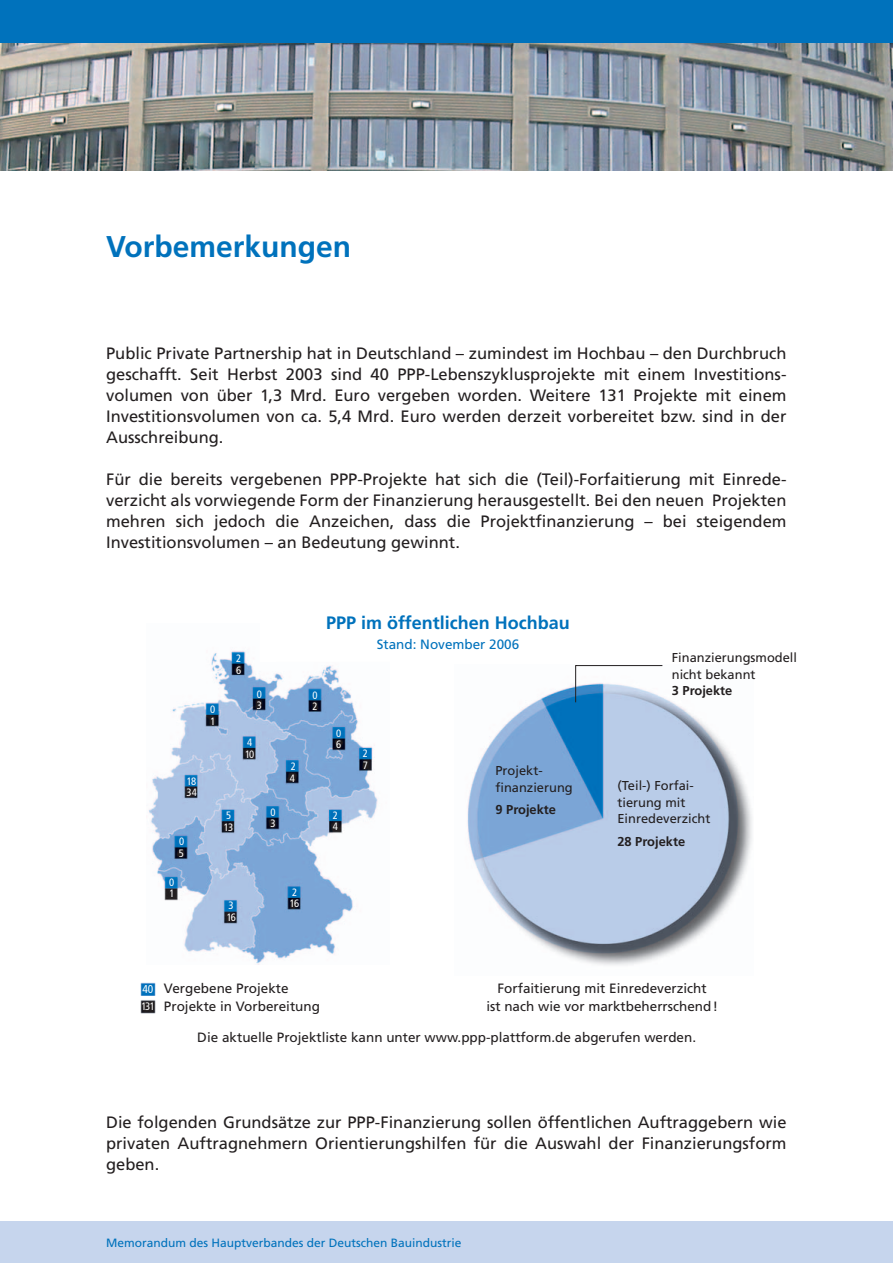
<style>
.page{position:relative;width:893px;height:1263px;background:#fff}
.page>*{position:absolute;margin:0;border:0;box-sizing:border-box;transform-origin:0 0}
.t1{font:700 30px "Frutiger";color:#0072bc}
.t2{font:700 18px "Frutiger";color:#0072bc}
.t3{font:16.5px/21px "Frutiger";color:#231f20;text-align:justify}
.t4{font:13.5px/18px "Frutiger";color:#231f20;text-align:center}
.t5{font:13.5px "Frutiger";color:#0072bc}
.t6{font:12.9px/16.4px "Frutiger";color:#231f20}
.t7{font:700 12.9px "Frutiger";color:#231f20}
.t8{font:12px "Frutiger";color:#0072bc}
.t9{font:condensed 11.4px "Frutiger";color:#fff}
.t10{font:condensed 10.8px "Frutiger";color:#fff}
.t11{font:condensed 10.65px/11.1px "Frutiger";letter-spacing:-.085em;color:#fff}
</style>
<div class="page">
<img style="left:148px;top:651px;width:230px;height:313px">
<img style="left:467px;top:685px;width:285px;height:280px">
<div style="left:0;top:1px;width:893px;height:42px;background:#0072bc"></div>
<div style="left:0;top:1221px;width:893px;height:42px;background:#c6d5ed"></div>
<img style="left:0;top:43px;width:893px;height:128px">
<img style="left:140px;top:982px;width:16px;height:32px">
<svg style="left:575px;top:665px;width:88px;height:38px"></svg>
<h1 class="t1" style="left:106px;top:235px;width:247px">Vorbemerkungen</h1>
<p class="t3" style="left:106px;top:344px;width:682px">Public Private Partnership hat in Deutschland – zumindest im Hochbau – den Durchbruch geschafft. Seit Herbst 2003 sind 40 PPP-Lebenszyklusprojekte mit einem Investitions&shy;volumen von über 1,3 Mrd. Euro vergeben worden. Weitere 131 Projekte mit einem Investitionsvolumen von ca. 5,4 Mrd. Euro werden derzeit vorbereitet bzw. sind in der Ausschreibung.</p>
<p class="t3" style="left:106px;top:470px;width:682px">Für die bereits vergebenen PPP-Projekte hat sich die (Teil)-Forfaitierung mit Einrede&shy;verzicht als vorwiegende Form der Finanzierung herausgestellt. Bei den neuen Projekten mehren sich jedoch die Anzeichen, dass die Projektfinanzierung – bei steigendem Investitionsvolumen – an Bedeutung gewinnt.</p>
<p class="t11" style="left:187px;top:776px;width:11px">18</p>
<p class="t11" style="left:187px;top:787px;width:12px">34</p>
<p class="t11" style="left:179px;top:837px;width:7px">0<br>5</p>
<p class="t11" style="left:169px;top:878px;width:7px">0</p>
<p class="t11" style="left:169px;top:889px;width:7px">1</p>
<p class="t11" style="left:210px;top:705px;width:7px">0</p>
<p class="t11" style="left:210px;top:716px;width:7px">1</p>
<p class="t11" style="left:236px;top:653px;width:7px;line-height:11.6px">2<br>6</p>
<p class="t11" style="left:257px;top:689px;width:7px">0<br>3</p>
<p class="t11" style="left:247px;top:738px;width:7px">4</p>
<p class="t11" style="left:245px;top:749px;width:11px">10</p>
<p class="t11" style="left:224px;top:811px;width:11px">5<br>13</p>
<p class="t11" style="left:270px;top:808px;width:7px">0<br>3</p>
<p class="t11" style="left:227px;top:901px;width:11px">3<br>16</p>
<p class="t11" style="left:291px;top:762px;width:7px">2</p>
<p class="t11" style="left:290px;top:773px;width:7px">4</p>
<p class="t2" style="left:326px;top:616px;width:245px">PPP im öffentlichen Hochbau</p>
<p class="t5" style="left:377px;top:638px;width:144px">Stand: November 2006</p>
<p class="t11" style="left:312px;top:691px;width:7px">0<br>2</p>
<p class="t11" style="left:336px;top:729px;width:7px">0</p>
<p class="t11" style="left:336px;top:740px;width:7px">6</p>
<p class="t11" style="left:333px;top:811px;width:7px">2<br>4</p>
<p class="t11" style="left:363px;top:749px;width:7px">2</p>
<p class="t11" style="left:363px;top:760px;width:7px">7</p>
<p class="t6" style="left:495px;top:763px;width:79px">Projekt&shy;finanzierung</p>
<p class="t7" style="left:495px;top:805px;width:62px">9 Projekte</p>
<p class="t11" style="left:292px;top:887px;width:7px">2</p>
<p class="t11" style="left:290px;top:899px;width:11px">16</p>
<p class="t6" style="left:672px;top:651px;width:127px">Finanzierungsmodell nicht bekannt</p>
<p class="t7" style="left:672px;top:685px;width:62px">3 Projekte</p>
<p class="t6" style="left:617px;top:778px;width:95px">(Teil-) Forfai&shy;tierung mit<br>Einredeverzicht</p>
<p class="t7" style="left:617px;top:836px;width:69px">28 Projekte</p>
<p class="t9" style="left:142px;top:984px;width:12px">40</p>
<p class="t10" style="left:141px;top:1002px;width:15px">131</p>
<p class="t4" style="left:486px;top:980px;width:233px">Forfaitierung mit Einredeverzicht<br>ist nach wie vor marktbeherrschend!</p>
<p class="t4" style="left:164px;top:980px;width:158px;text-align:left">Vergebene Projekte<br>Projekte in Vorbereitung</p>
<p class="t4" style="left:197px;top:1029px;width:500px">Die aktuelle Projektliste kann unter www.ppp-plattform.de abgerufen werden.</p>
<p class="t3" style="left:106px;top:1113px;width:682px">Die folgenden Grundsätze zur PPP-Finanzierung sollen öffentlichen Auftraggebern wie privaten Auftragnehmern Orientierungshilfen für die Auswahl der Finanzierungsform geben.</p>
<p class="t8" style="left:106px;top:1238px;width:357px">Memorandum des Hauptverbandes der Deutschen Bauindustrie</p>
</div>
